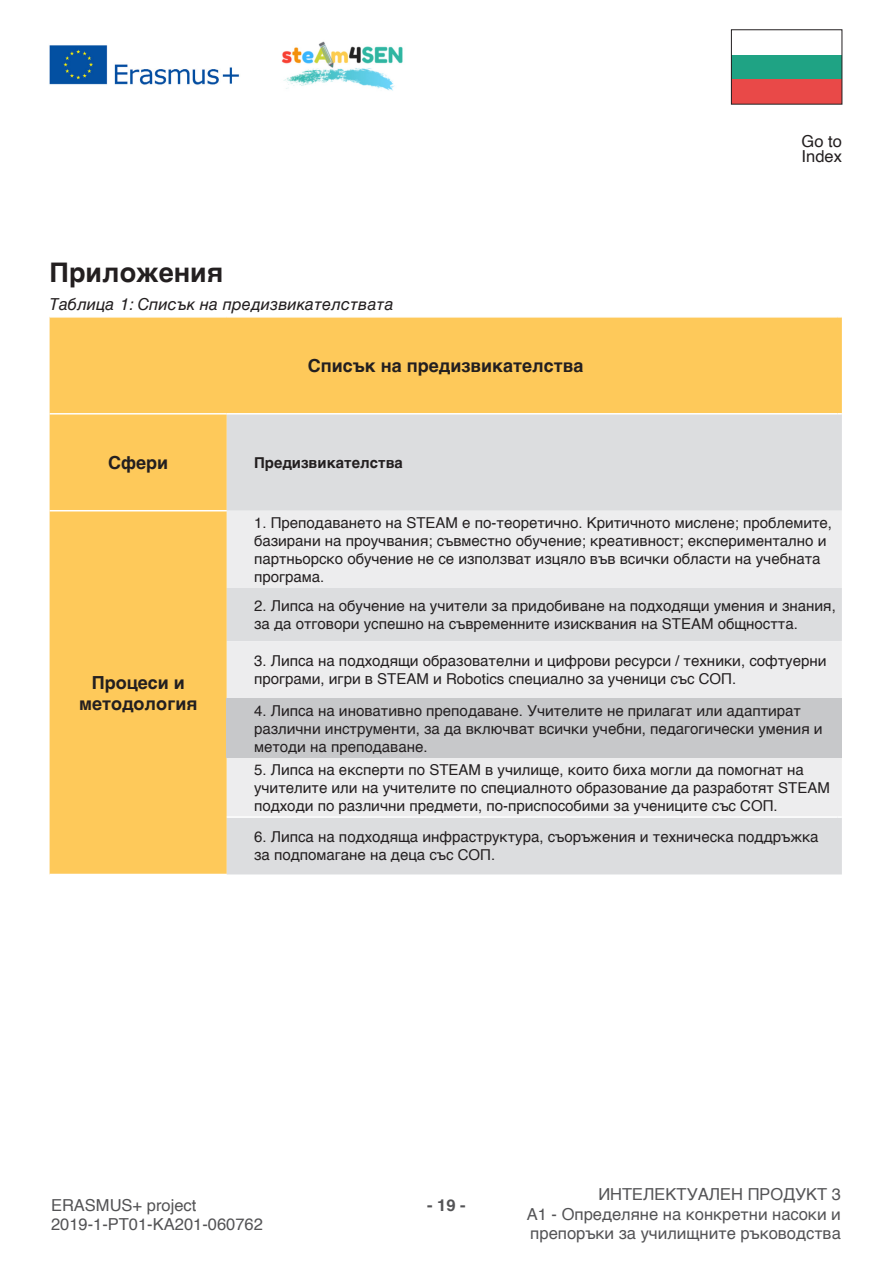
<style>
.page{position:relative;width:893px;height:1263px;background:#fff}
.page>*{position:absolute;margin:0;border:0;box-sizing:border-box;transform-origin:0 0}
.t1{font:700 27px "Helvetica";color:#231f20}
.t2{font:700 18px/21.6px "Helvetica";color:#231f20;text-align:center}
.t3{font:16.5px/19.8px "Helvetica";color:#535355;text-align:justify}
.t4{font:italic 16.5px "Helvetica";color:#231f20}
.t5{font:16.5px/15px "Helvetica";color:#231f20}
.t6{font:700 16.5px "Helvetica";color:#535355}
.TEXTO_TABELA{font:15px/18px "Helvetica";color:#231f20}
.TEXTO_TABELA-2{font:700 15px "Helvetica";color:#231f20}
</style>
<div class="page">
<img style="left:281px;top:41px;width:122px;height:50px">
<img style="left:49px;top:45px;width:191px;height:40px">
<div style="left:731px;top:79px;width:111px;height:25px;background:#e94948"></div>
<div style="left:731px;top:55px;width:111px;height:24px;background:#1fa384"></div>
<div style="left:731px;top:29px;width:111px;height:76px;border:1px solid #231f20"></div>
<div style="left:50px;top:318px;width:792px;height:556px;background:#fec95a"></div>
<div style="left:227px;top:414px;width:615px;height:460px;background:#dcdddf"></div>
<svg style="left:227px;top:511px;width:615px;height:305px;background:#e9e9ea"></svg>
<div style="left:227px;top:698px;width:615px;height:60px;background:#c7c8ca"></div>
<hr style="left:227px;top:816px;width:610px;height:2px;background:#fff">
<hr style="left:50px;top:510px;width:177px;height:1px;background:#fff">
<hr style="left:50px;top:413px;width:177px;height:1px;background:#fff">
<hr style="left:227px;top:413px;width:610px;height:1px;background:#fff">
<p class="t1" style="left:50px;top:256px;width:175px">Приложения</p>
<p class="t4" style="left:50px;top:291px;width:346px">Таблица 1: Списък на предизвикателствата</p>
<p class="t2" style="left:308px;top:357px;width:277px">Списък на предизвикателства</p>
<p class="t2" style="left:108px;top:454px;width:61px">Сфери</p>
<p class="TEXTO_TABELA-2" style="left:254px;top:453px;width:150px">Предизвикателства</p>
<p class="t5" style="left:802px;top:135px;width:42px">Go to<br>Index</p>
<p class="t2" style="left:79px;top:673px;width:120px">Процеси и методология</p>
<p class="TEXTO_TABELA" style="left:254px;top:514px;width:579px">1. Преподаването на STEAM е по-теоретично. Критичното мислене; проблемите, базирани на проучвания; съвместно обучение; креативност; експериментално и партньорско обучение не се използват изцяло във всички области на учебната програма.</p>
<p class="TEXTO_TABELA" style="left:254px;top:597px;width:583px">2. Липса на обучение на учители за придобиване на подходящи умения и знания, за да отговори успешно на съвременните изисквания на STEAM общността.</p>
<p class="TEXTO_TABELA" style="left:254px;top:653px;width:574px">3. Липса на подходящи образователни и цифрови ресурси / техники, софтуерни програми, игри в STEAM и Robotics специално за ученици със СОП.</p>
<p class="TEXTO_TABELA" style="left:254px;top:702px;width:570px">4. Липса на иновативно преподаване. Учителите не прилагат или адаптират различни инструменти, за да включват всички учебни, педагогически умения и методи на преподаване.</p>
<p class="TEXTO_TABELA" style="left:254px;top:761px;width:577px">5. Липса на експерти по STEAM в училище, които биха могли да помогнат на учителите или на учителите по специалното образование да разработят STEAM подходи по различни предмети, по-приспособими за учениците със СОП.</p>
<p class="TEXTO_TABELA" style="left:254px;top:828px;width:566px">6. Липса на подходяща инфраструктура, съоръжения и техническа поддръжка за подпомагане на деца със СОП.</p>
<p class="t3" style="left:51px;top:1195px;width:147px">ERASMUS+ project</p>
<p class="t6" style="left:427px;top:1194px;width:40px">- 19 -</p>
<p class="t3" style="left:51px;top:1215px;width:213px">2019-1-PT01-KA201-060762</p>
<p class="t3" style="left:527px;top:1185px;width:316px;text-indent:71px">ИНТЕЛЕКТУАЛЕН ПРОДУКТ 3<br>A1 - Определяне на конкретни насоки и препоръки за училищните ръководства</p>
</div>
